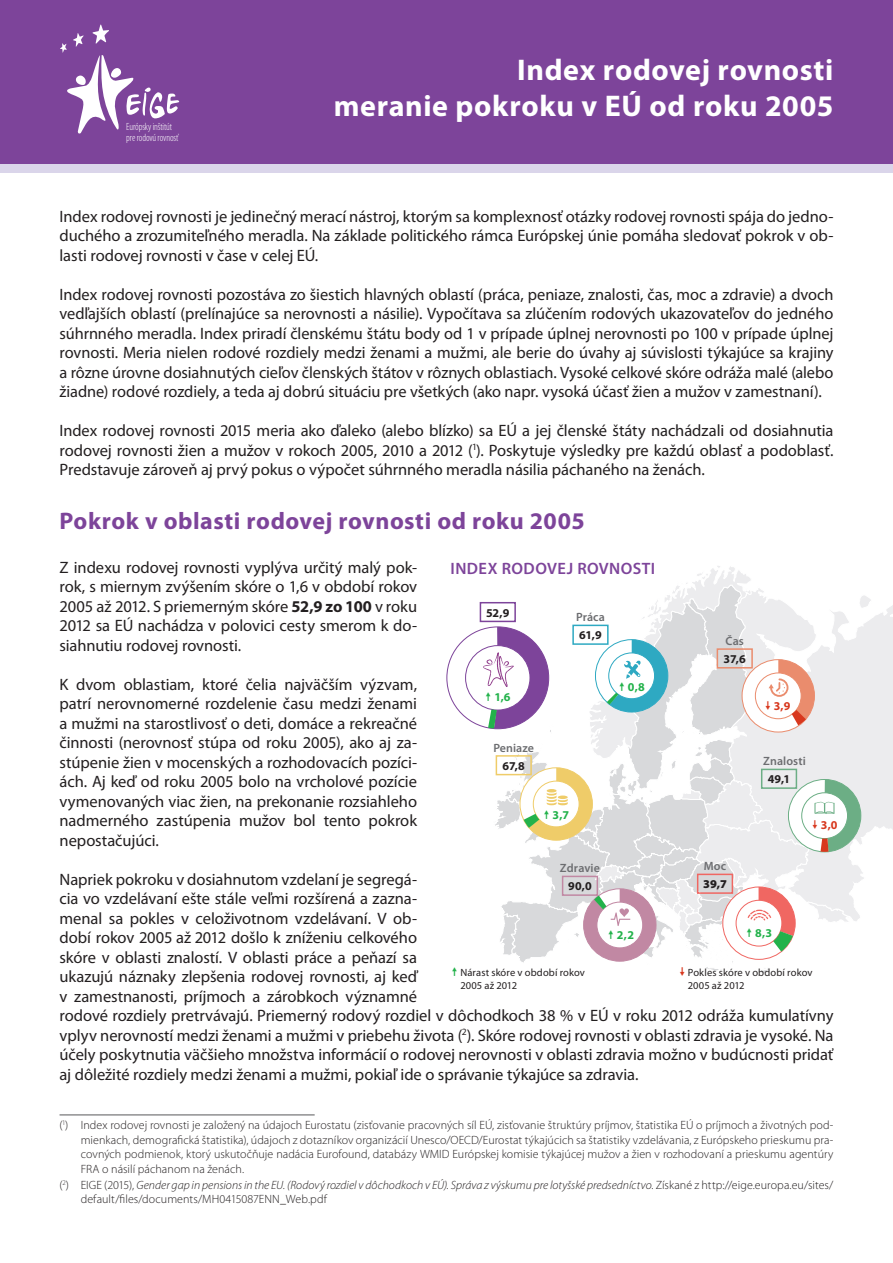
<style>
.page{position:relative;width:893px;height:1263px;background:#fff}
.page>*{position:absolute;margin:0;border:0;box-sizing:border-box;transform-origin:0 0}
.Title_1{font:700 30px "Myriad Pro";letter-spacing:.02em;color:#fff}
.Title_1-2{font:700 24px "Myriad Pro";letter-spacing:.025em;color:#7d449a}
.Body_Text{font:16.5px/19.5px "Myriad Pro";letter-spacing:-.005em;color:#231f20;text-align:justify}
.Figure_title{font:600 16.5px "Myriad Pro";letter-spacing:.025em;color:#7d449a}
.Footnote{font:300 12px/14.4px "Myriad Pro";letter-spacing:.005em;color:#231f20;text-align:justify}
.Footnote-2{font:italic 300 12px/14.4px "Myriad Pro";letter-spacing:.005em;color:#231f20}
.Body_Text-2{font:600 12px "Myriad Pro";letter-spacing:.01em;color:#6c6d70}
.Body_Text-3{font:700 12px "Myriad Pro";letter-spacing:-.01em;color:#231f20}
.Body_Text-4{font:700 12px "Myriad Pro";color:#23b24b}
.Body_Text-5{font:700 12px "Myriad Pro";color:#d8381e}
.Body_Text-6{font:900 12px "Myriad Pro";color:#231f20}
.Body_Text-7{font:10.5px/12.6px "Myriad Pro";letter-spacing:.01em;color:#231f20}
.t1{font:300 condensed 10.35px/11.6px "Myriad Pro";letter-spacing:-.01em;color:#fff}
.s1{font-weight:700}
.s2{font-style:normal}
</style>
<div class="page">
<div style="left:0;top:22px;width:893px;height:150px;background:#dad5ea"></div>
<div style="left:0;top:0;width:893px;height:163px;background:#7d449a"></div>
<svg style="left:60px;top:25px;width:119px;height:109px"></svg>
<hr style="left:60px;top:1114px;width:255px;height:1px;background:#57585a">
<div style="left:872px;top:605px;width:21px;height:225px;background:#ececee"></div>
<svg style="left:446px;top:565px;width:426px;height:408px"></svg>
<p class="t1" style="left:126px;top:121px;width:54px">Európsky inštitút pre rodovú rovnosť</p>
<p class="Title_1" style="left:517px;top:50px;width:318px">Index rodovej rovnosti</p>
<p class="Title_1" style="left:334px;top:86px;width:501px">meranie pokroku v EÚ od roku 2005</p>
<p class="Body_Text" style="left:60px;top:206px;width:775px">Index rodovej rovnosti je jedinečný merací nástroj, ktorým sa komplexnosť otázky rodovej rovnosti spája do jedno&shy;duchého a zrozumiteľného meradla. Na základe politického rámca Európskej únie pomáha sledovať pokrok v ob&shy;lasti rodovej rovnosti v čase v celej EÚ.</p>
<p class="Body_Text" style="left:60px;top:284px;width:775px">Index rodovej rovnosti pozostáva zo šiestich hlavných oblastí (práca, peniaze, znalosti, čas, moc a zdravie) a dvoch vedľajších oblastí (prelínajúce sa nerovnosti a násilie). Vypočítava sa zlúčením rodových ukazovateľov do jedného súhrnného meradla. Index priradí členskému štátu body od 1 v prípade úplnej nerovnosti po 100 v prípade úplnej rovnosti. Meria nielen rodové rozdiely medzi ženami a mužmi, ale berie do úvahy aj súvislosti týkajúce sa krajiny a rôzne úrovne dosiahnutých cieľov členských štátov v rôznych oblastiach. Vysoké celkové skóre odráža malé (alebo žiadne) rodové rozdiely, a teda aj dobrú situáciu pre všetkých (ako napr. vysoká účasť žien a mužov v zamestnaní).</p>
<p class="Body_Text" style="left:60px;top:420px;width:775px">Index rodovej rovnosti 2015 meria ako ďaleko (alebo blízko) sa EÚ a jej členské štáty nachádzali od dosiahnutia rodovej rovnosti žien a mužov v rokoch 2005, 2010 a 2012 (<sup>1</sup>). Poskytuje výsledky pre každú oblasť a podoblasť.<br>Predstavuje zároveň aj prvý pokus o výpočet súhrnného meradla násilia páchaného na ženách.</p>
<p class="Title_1-2" style="left:60px;top:506px;width:527px">Pokrok v oblasti rodovej rovnosti od roku 2005</p>
<p class="Body_Text" style="left:60px;top:557px;width:359px">Z indexu rodovej rovnosti vyplýva určitý malý pok&shy;rok, s miernym zvýšením skóre o 1,6 v období rokov 2005 až 2012. S priemerným skóre <span class="s1">52,9 zo 100</span> v roku 2012 sa EÚ nachádza v polovici cesty smerom k do&shy;siahnutiu rodovej rovnosti.</p>
<p class="Body_Text" style="left:60px;top:674px;width:359px">K dvom oblastiam, ktoré čelia najväčším výzvam, patrí nerovnomerné rozdelenie času medzi ženami a mužmi na starostlivosť o deti, domáce a rekreačné činnosti (nerovnosť stúpa od roku 2005), ako aj za&shy;stúpenie žien v mocenských a rozhodovacích pozíci&shy;ách. Aj keď od roku 2005 bolo na vrcholové pozície vymenovaných viac žien, na prekonanie rozsiahleho nadmerného zastúpenia mužov bol tento pokrok nepostačujúci.</p>
<p class="Body_Text" style="left:60px;top:869px;width:775px;text-align:left">Napriek pokroku v dosiahnutom vzdelaní je segregá-<br>cia vo vzdelávaní ešte stále veľmi rozšírená a zazna-<br>menal sa pokles v celoživotnom vzdelávaní. V ob-<br>dobí rokov 2005 až 2012 došlo k zníženiu celkového<br>skóre v oblasti znalostí. V oblasti práce a peňazí sa<br>ukazujú náznaky zlepšenia rodovej rovnosti, aj keď<br>v zamestnanosti, príjmoch a zárobkoch významné<br>rodové rozdiely pretrvávajú. Priemerný rodový rozdiel v dôchodkoch 38 % v EÚ v roku 2012 odráža kumulatívny vplyv nerovností medzi ženami a mužmi v priebehu života (<sup>2</sup>). Skóre rodovej rovnosti v oblasti zdravia je vysoké. Na účely poskytnutia väčšieho množstva informácií o rodovej nerovnosti v oblasti zdravia možno v budúcnosti pridať aj dôležité rozdiely medzi ženami a mužmi, pokiaľ ide o správanie týkajúce sa zdravia.</p>
<p class="Footnote" style="left:81px;top:1118px;width:754px;text-indent:-21px">(<sup>1</sup>) Index rodovej rovnosti je založený na údajoch Eurostatu (zisťovanie pracovných síl EÚ, zisťovanie štruktúry príjmov, štatistika EÚ o príjmoch a životných pod&shy;mienkach, demografická štatistika), údajoch z dotazníkov organizácií Unesco/OECD/Eurostat týkajúcich sa štatistiky vzdelávania, z Európskeho prieskumu pra&shy;covných podmienok, ktorý uskutočňuje nadácia Eurofound, databázy WMID Európskej komisie týkajúcej mužov a žien v rozhodovaní a prieskumu agentúry FRA o násilí páchanom na ženách.</p>
<p class="Footnote-2" style="left:81px;top:1178px;width:754px;text-indent:-21px"><span class="s2">(</span><sup>2</sup><span class="s2">) EIGE (2015),</span> Gender gap in pensions in the EU. (Rodový rozdiel v dôchodkoch v EÚ). Správa z výskumu pre lotyšské predsedníctvo. <span class="s2">Získané z http://eige.europa.eu/sites/ default/files/documents/MH0415087ENN_Web.pdf</span></p>
<p class="Figure_title" style="left:450px;top:559px;width:206px">INDEX RODOVEJ ROVNOSTI</p>
<p class="Body_Text-3" style="left:486px;top:605px;width:25px">52,9</p>
<p class="Body_Text-3" style="left:579px;top:627px;width:24px">61,9</p>
<p class="Body_Text-2" style="left:576px;top:611px;width:30px">Práca</p>
<p class="Body_Text-2" style="left:725px;top:634px;width:20px">Čas</p>
<p class="Body_Text-3" style="left:724px;top:651px;width:24px">37,6</p>
<p class="Body_Text-4" style="left:628px;top:679px;width:18px">0,8</p>
<p class="Body_Text-4" style="left:494px;top:689px;width:18px">1,6</p>
<p class="Body_Text-5" style="left:774px;top:698px;width:18px">3,9</p>
<p class="Body_Text-2" style="left:493px;top:741px;width:42px">Peniaze</p>
<p class="Body_Text-2" style="left:763px;top:755px;width:44px">Znalosti</p>
<p class="Body_Text-3" style="left:503px;top:758px;width:24px">67,8</p>
<p class="Body_Text-3" style="left:768px;top:771px;width:24px">49,1</p>
<p class="Body_Text-4" style="left:553px;top:807px;width:18px">3,7</p>
<p class="Body_Text-5" style="left:821px;top:817px;width:18px">3,0</p>
<p class="Body_Text-2" style="left:560px;top:862px;width:41px">Zdravie</p>
<p class="Body_Text-2" style="left:704px;top:860px;width:24px">Moc</p>
<p class="Body_Text-3" style="left:568px;top:878px;width:25px">90,0</p>
<p class="Body_Text-6" style="left:703px;top:877px;width:25px">39,7</p>
<p class="Body_Text-4" style="left:617px;top:927px;width:19px">2,2</p>
<p class="Body_Text-4" style="left:755px;top:925px;width:18px">8,3</p>
<p class="Body_Text-7" style="left:460px;top:966px;width:126px">Nárast skóre v období rokov<br>2005 až 2012</p>
<p class="Body_Text-7" style="left:688px;top:966px;width:126px">Pokles skóre v období rokov<br>2005 až 2012</p>
</div>
